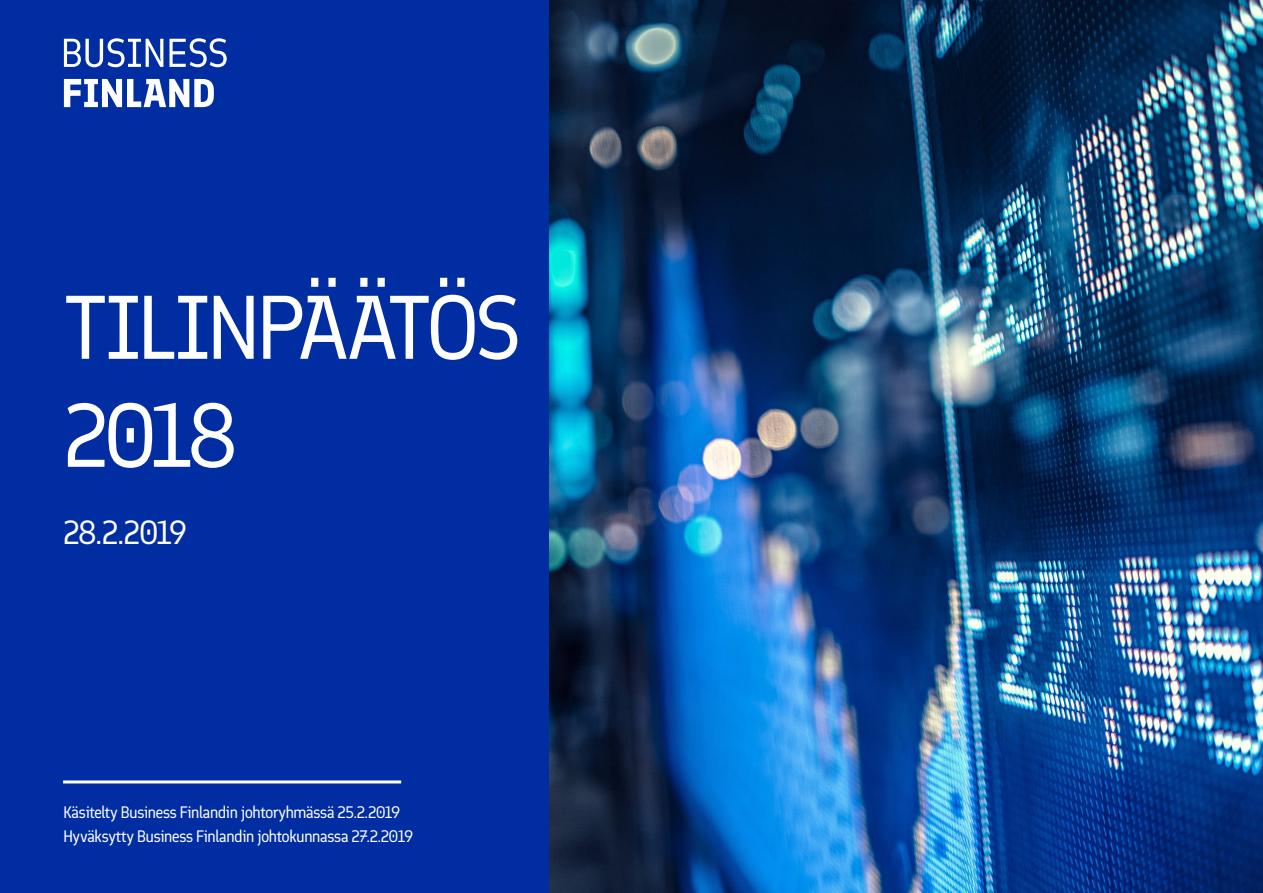
<style>
.page{position:relative;width:1263px;height:893px;background:#fff}
.page>*{position:absolute;margin:0;border:0;box-sizing:border-box;transform-origin:0 0}
.t1{font:90px "Finlandica";letter-spacing:-.065em;color:#fff}
.Lead_paragraph_dark{font:33px "Finlandica";letter-spacing:-.06em;color:#fff}
.authors{font:16.5px/24px "Finlandica";letter-spacing:-.05em;color:#fff}
</style>
<div class="page">
<img style="left:548px;top:0;width:715px;height:893px">
<div style="left:0;top:0;width:548px;height:893px;background:#002ea2"></div>
<hr style="left:63px;top:780px;width:338px;height:3px;background:#fff">
<svg style="left:64px;top:38px;width:163px;height:69px"></svg>
<p class="t1" style="left:64px;top:271px;width:459px">TILINPÄÄTÖS</p>
<p class="t1" style="left:63px;top:379px;width:176px">2018</p>
<p class="Lead_paragraph_dark" style="left:63px;top:512px;width:126px">28.2.2019</p>
<p class="authors" style="left:63px;top:800px;width:352px">Käsitelty Business Finlandin johtoryhmässä 25.2.2019<br>Hyväksytty Business Finlandin johtokunnassa 27.2.2019</p>
</div>
